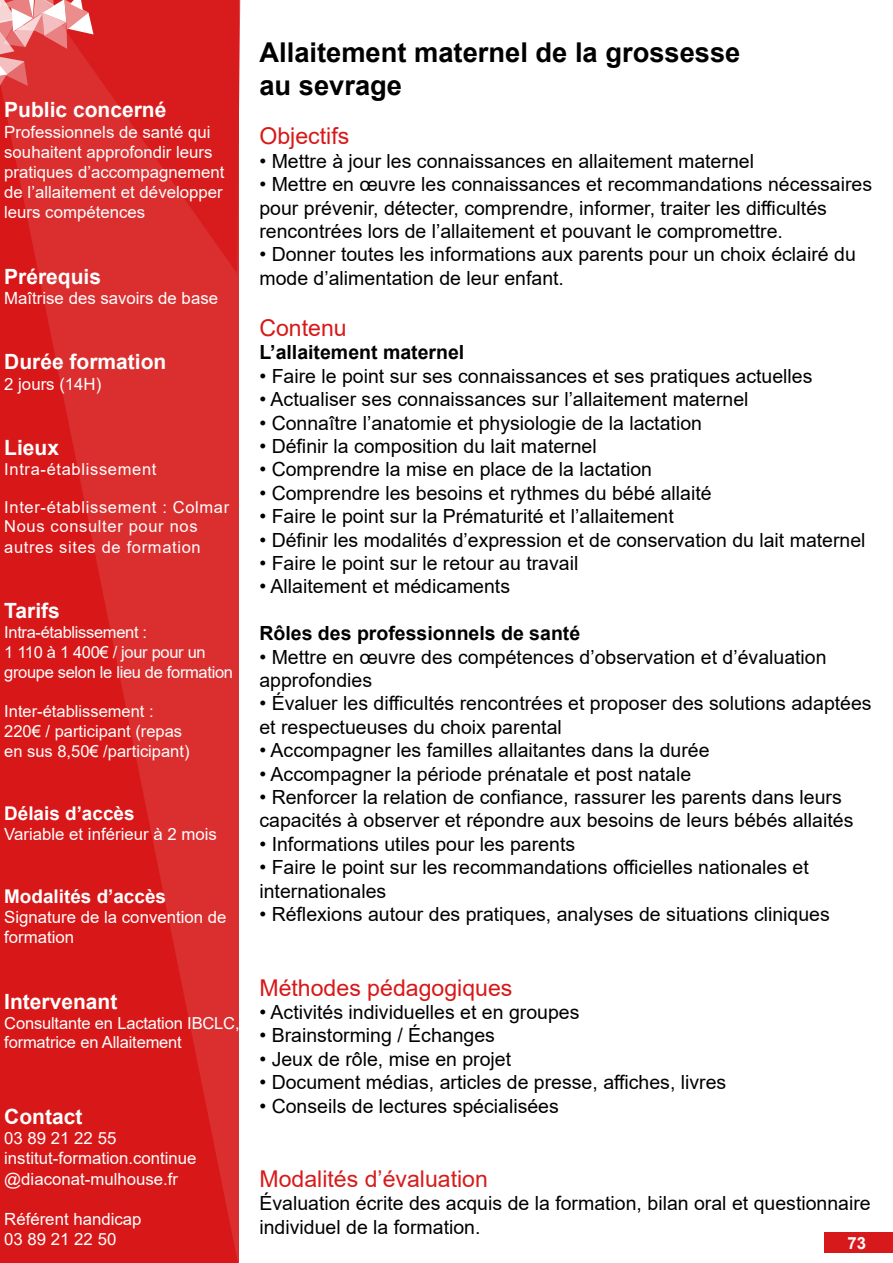
<style>
.page{position:relative;width:893px;height:1263px;background:#fff}
.page>*{position:absolute;margin:0;border:0;box-sizing:border-box;transform-origin:0 0}
.TITRES_DES_FORMATION{font:700 27.3px/32.7px "Arial";color:#000}
.t1{font:23.1px "Arial";color:#d81818}
.t2{font:23.1px "Arial";color:#d81b1b}
.titres_colonnes{font:700 21px "Arial";color:#fff}
.texte_colonne{font:700 21px "Arial";color:#fff}
.t3{font:19.5px/23.4px "Arial";color:#000}
.t4{font:700 19.5px "Arial";color:#000}
.texte_colonne-2{font:700 18.9px "Arial";color:#fff}
.texte_colonne-3{font:16.8px/20.1px "Arial";color:#fff}
.t5{font:700 16.8px "Arial";color:#fff}
.texte_colonne-4{font:16.5px/19.8px "Arial";color:#fff}
.texte_colonne-5{font:16.5px/20.1px "Arial";letter-spacing:.04em;color:#fff}
.texte_colonne-6{font:16.5px/19.8px "Arial";letter-spacing:-.02em;color:#fff}
</style>
<div class="page">
<svg style="left:0;top:0;width:238px;height:1263px;background:#d92122"></svg>
<div style="left:824px;top:1233px;width:68px;height:20px;background:#d8191c"></div>
<svg style="left:0;top:0;width:94px;height:95px;background:#e56869"></svg>
<p class="titres_colonnes" style="left:4px;top:95px;width:164px">Public concerné</p>
<p class="texte_colonne-3" style="left:4px;top:121px;width:222px">Professionnels de santé qui souhaitent approfondir leurs pratiques d’accompagnement de l’allaitement et développer leurs compétences</p>
<p class="texte_colonne" style="left:4px;top:261px;width:98px">Prérequis</p>
<p class="texte_colonne-3" style="left:4px;top:288px;width:215px">Maîtrise des savoirs de base</p>
<p class="titres_colonnes" style="left:4px;top:347px;width:164px">Durée formation</p>
<p class="texte_colonne-3" style="left:4px;top:373px;width:99px">2 jours (14H)</p>
<p class="titres_colonnes" style="left:4px;top:433px;width:56px">Lieux</p>
<p class="texte_colonne-5" style="left:4px;top:459px;width:154px">Intra-établissement</p>
<p class="texte_colonne-5" style="left:4px;top:497px;width:227px">Inter-établissement : Colmar</p>
<p class="texte_colonne-5" style="left:4px;top:516px;width:198px">Nous consulter pour nos autres sites de formation</p>
<p class="titres_colonnes" style="left:4px;top:596px;width:57px">Tarifs</p>
<p class="texte_colonne-6" style="left:4px;top:622px;width:144px">Intra-établissement :</p>
<p class="texte_colonne-6" style="left:4px;top:642px;width:230px">1 110 à 1 400€ / jour pour un groupe selon le lieu de formation</p>
<p class="texte_colonne-4" style="left:4px;top:701px;width:151px">Inter-établissement :</p>
<p class="texte_colonne-4" style="left:4px;top:721px;width:187px">220€ / participant (repas en sus 8,50€ /participant)</p>
<p class="texte_colonne-2" style="left:4px;top:800px;width:132px">Délais d’accès</p>
<p class="texte_colonne-3" style="left:4px;top:824px;width:214px">Variable et inférieur à 2 mois</p>
<p class="texte_colonne-2" style="left:4px;top:883px;width:163px">Modalités d’accès</p>
<p class="texte_colonne-3" style="left:4px;top:907px;width:224px">Signature de la convention de formation</p>
<p class="texte_colonne" style="left:4px;top:987px;width:115px">Intervenant</p>
<p class="texte_colonne-4" style="left:4px;top:1013px;width:237px">Consultante en Lactation IBCLC, formatrice en Allaitement</p>
<p class="titres_colonnes" style="left:4px;top:1102px;width:80px">Contact</p>
<p class="texte_colonne-3" style="left:4px;top:1128px;width:114px">03 89 21 22 55</p>
<p class="texte_colonne-3" style="left:4px;top:1148px;width:194px">institut-formation.continue @diaconat-mulhouse.fr</p>
<p class="texte_colonne-3" style="left:4px;top:1209px;width:139px">Référent handicap</p>
<p class="texte_colonne-3" style="left:4px;top:1229px;width:114px">03 89 21 22 50</p>
<p class="TITRES_DES_FORMATION" style="left:259px;top:36px;width:482px">Allaitement maternel de la grossesse au sevrage</p>
<p class="t1" style="left:259px;top:120px;width:91px">Objectifs</p>
<p class="t3" style="left:259px;top:149px;width:496px">• Mettre à jour les connaissances en allaitement maternel</p>
<p class="t3" style="left:259px;top:173px;width:614px">• Mettre en œuvre les connaissances et recommandations nécessaires pour prévenir, détecter, comprendre, informer, traiter les difficultés rencontrées lors de l’allaitement et pouvant le compromettre.</p>
<p class="t3" style="left:259px;top:243px;width:598px">• Donner toutes les informations aux parents pour un choix éclairé du mode d’alimentation de leur enfant.</p>
<p class="t1" style="left:259px;top:312px;width:89px">Contenu</p>
<p class="t4" style="left:259px;top:339px;width:206px">L’allaitement maternel</p>
<p class="t3" style="left:259px;top:364px;width:555px">• Faire le point sur ses connaissances et ses pratiques actuelles</p>
<p class="t3" style="left:259px;top:387px;width:491px">• Actualiser ses connaissances sur l’allaitement maternel</p>
<p class="t3" style="left:259px;top:411px;width:444px">• Connaître l’anatomie et physiologie de la lactation</p>
<p class="t3" style="left:259px;top:434px;width:339px">• Définir la composition du lait maternel</p>
<p class="t3" style="left:259px;top:458px;width:394px">• Comprendre la mise en place de la lactation</p>
<p class="t3" style="left:259px;top:481px;width:454px">• Comprendre les besoins et rythmes du bébé allaité</p>
<p class="t3" style="left:259px;top:504px;width:416px">• Faire le point sur la Prématurité et l’allaitement</p>
<p class="t3" style="left:259px;top:528px;width:608px">• Définir les modalités d’expression et de conservation du lait maternel</p>
<p class="t3" style="left:259px;top:551px;width:320px">• Faire le point sur le retour au travail</p>
<p class="t3" style="left:259px;top:575px;width:252px">• Allaitement et médicaments</p>
<p class="t4" style="left:259px;top:620px;width:322px">Rôles des professionnels de santé</p>
<p class="t3" style="left:259px;top:645px;width:569px">• Mettre en œuvre des compétences d’observation et d’évaluation approfondies</p>
<p class="t3" style="left:259px;top:692px;width:614px">• Évaluer les difficultés rencontrées et proposer des solutions adaptées et respectueuses du choix parental</p>
<p class="t3" style="left:259px;top:738px;width:452px">• Accompagner les familles allaitantes dans la durée</p>
<p class="t3" style="left:259px;top:762px;width:433px">• Accompagner la période prénatale et post natale</p>
<p class="t3" style="left:259px;top:785px;width:595px">• Renforcer la relation de confiance, rassurer les parents dans leurs capacités à observer et répondre aux besoins de leurs bébés allaités</p>
<p class="t3" style="left:259px;top:832px;width:317px">• Informations utiles pour les parents</p>
<p class="t3" style="left:259px;top:855px;width:551px">• Faire le point sur les recommandations officielles nationales et internationales</p>
<p class="t3" style="left:259px;top:902px;width:572px">• Réflexions autour des pratiques, analyses de situations cliniques</p>
<p class="t1" style="left:259px;top:971px;width:254px">Méthodes pédagogiques</p>
<p class="t3" style="left:259px;top:1000px;width:322px">• Activités individuelles et en groupes</p>
<p class="t3" style="left:259px;top:1024px;width:237px">• Brainstorming / Échanges</p>
<p class="t3" style="left:259px;top:1047px;width:253px">• Jeux de rôle, mise en projet</p>
<p class="t3" style="left:259px;top:1070px;width:468px">• Document médias, articles de presse, affiches, livres</p>
<p class="t3" style="left:259px;top:1094px;width:301px">• Conseils de lectures spécialisées</p>
<p class="t2" style="left:259px;top:1163px;width:230px">Modalités d’évaluation</p>
<p class="t3" style="left:259px;top:1192px;width:613px">Évaluation écrite des acquis de la formation, bilan oral et questionnaire individuel de la formation.</p>
<p class="t5" style="left:847px;top:1231px;width:20px">73</p>
</div>
